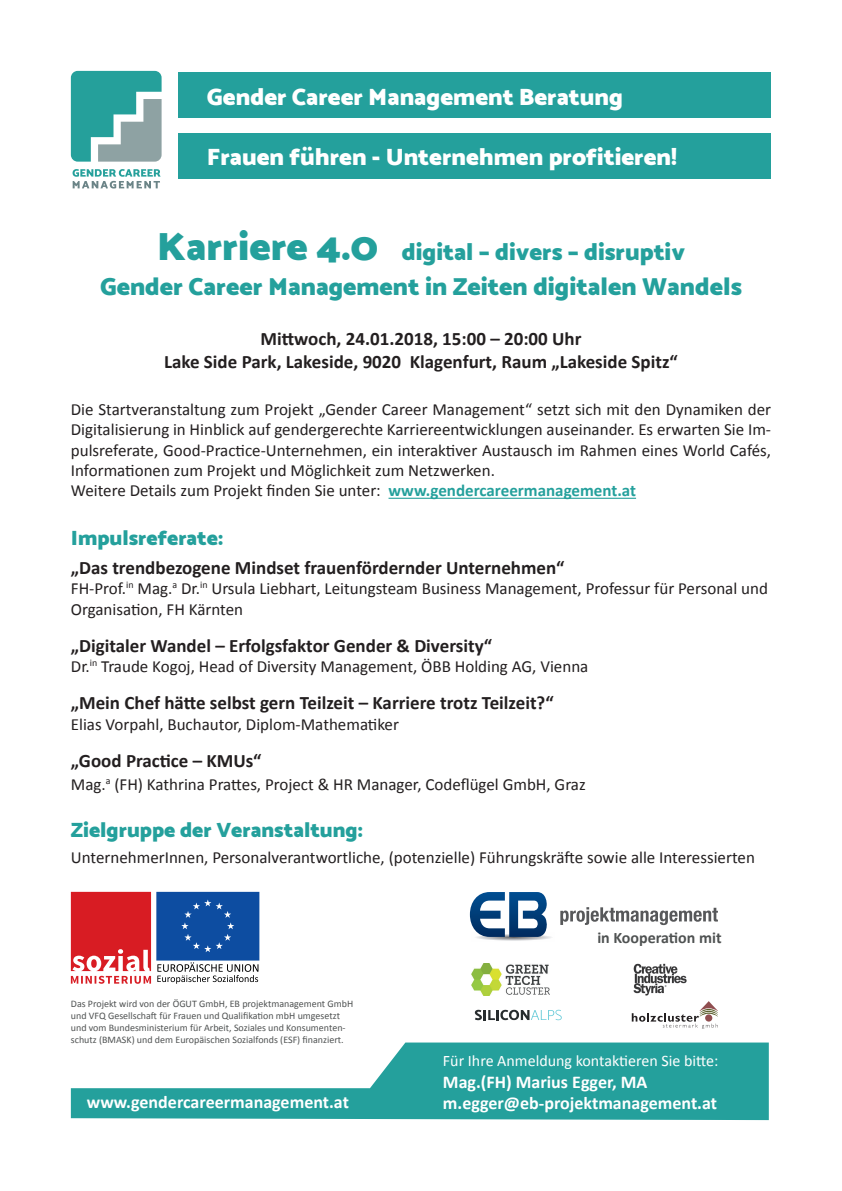
<style>
.page{position:relative;width:842px;height:1191px;background:#fff}
.page>*{position:absolute;margin:0;border:0;box-sizing:border-box;transform-origin:0 0}
.t1{font:900 25px "Catamaran";color:#24a09c}
.t2{font:900 24px "Catamaran";color:#fff}
.t3{font:900 24px "Catamaran";color:#24a09c}
.t4{font:900 21px "Catamaran";color:#24a09c}
.t5{font:700 19px/22.8px "Calibri";color:#231f20;text-align:center}
.t6{font:700 18px/21.6px "Calibri";color:#fff}
.t7{font:17px/20.4px "Calibri";color:#231f20}
.t8{font:16px "Calibri";color:#fff}
.t9{font:700 16px "Calibri";color:#4f5252}
.t10{font:10px/12px "Calibri";color:#4f5252}
.s1{font-size:40px}
.s2{font-weight:700;color:#24a09c}
</style>
<div class="page">
<svg style="left:71px;top:1042px;width:698px;height:78px;fill:#24a09c"></svg>
<hr style="left:388px;top:498px;width:248px;height:1px;background:#24a09c">
<svg style="left:476px;top:936px;width:76px;height:5px"></svg>
<svg style="left:560px;top:907px;width:158px;height:18px"></svg>
<svg style="left:470px;top:892px;width:78px;height:45px"></svg>
<svg style="left:71px;top:892px;width:188px;height:91px"></svg>
<svg style="left:475px;top:1009px;width:87px;height:11px"></svg>
<img style="left:472px;top:964px;width:77px;height:31px">
<img style="left:633px;top:964px;width:54px;height:31px">
<svg style="left:71px;top:71px;width:91px;height:91px;background:#60acaa"></svg>
<svg style="left:73px;top:169px;width:88px;height:19px"></svg>
<div style="left:179px;top:73px;width:592px;height:45px;background:#24a09c"></div>
<div style="left:179px;top:133px;width:592px;height:46px;background:#24a09c"></div>
<svg style="left:632px;top:1001px;width:86px;height:27px"></svg>
<h2 class="t2" style="left:207px;top:82px;width:418px">Gender Career Management Beratung</h2>
<h2 class="t2" style="left:207px;top:143px;width:472px">Frauen führen - Unternehmen profitieren!</h2>
<h2 class="t3" style="left:157px;top:237px;width:530px"><span class="s1">Karriere 4.0</span> digital – divers – disruptiv</h2>
<h1 class="t1" style="left:100px;top:272px;width:643px">Gender Career Management in Zeiten digitalen Wandels</h1>
<p class="t5" style="left:164px;top:327px;width:515px">Mittwoch, 24.01.2018, 15:00 – 20:00 Uhr<br>Lake Side Park, Lakeside, 9020 Klagenfurt, Raum „Lakeside Spitz“</p>
<p class="t7" style="left:71px;top:399px;width:702px">Die Startveranstaltung zum Projekt „Gender Career Management“ setzt sich mit den Dynamiken der Digitalisierung in Hinblick auf gendergerechte Karriereentwicklungen auseinander. Es erwarten Sie Im&shy;pulsreferate, Good-Practice-Unternehmen, ein interaktiver Austausch im Rahmen eines World Cafés, Informationen zum Projekt und Möglichkeit zum Netzwerken.<br>Weitere Details zum Projekt finden Sie unter: <span class="s2">www.gendercareermanagement.at</span></p>
<p class="t4" style="left:71px;top:525px;width:154px">Impulsreferate:</p>
<p class="t5" style="left:71px;top:556px;width:495px">„Das trendbezogene Mindset frauenfördernder Unternehmen“</p>
<p class="t7" style="left:71px;top:578px;width:698px">FH-Prof.<sup>in</sup> Mag.<sup>a</sup> Dr.<sup>in</sup> Ursula Liebhart, Leitungsteam Business Management, Professur für Personal und<br>Organisation, FH Kärnten</p>
<p class="t5" style="left:71px;top:634px;width:423px">„Digitaler Wandel – Erfolgsfaktor Gender &amp; Diversity“</p>
<p class="t7" style="left:71px;top:656px;width:519px">Dr.<sup>in</sup> Traude Kogoj, Head of Diversity Management, ÖBB Holding AG, Vienna</p>
<p class="t5" style="left:71px;top:691px;width:484px">„Mein Chef hätte selbst gern Teilzeit – Karriere trotz Teilzeit?“</p>
<p class="t7" style="left:71px;top:714px;width:330px">Elias Vorpahl, Buchautor, Diplom-Mathematiker</p>
<p class="t5" style="left:71px;top:749px;width:192px">„Good Practice – KMUs“</p>
<p class="t7" style="left:71px;top:774px;width:516px">Mag.<sup>a</sup> (FH) Kathrina Prattes, Project &amp; HR Manager, Codeflügel GmbH, Graz</p>
<p class="t4" style="left:71px;top:817px;width:293px">Zielgruppe der Veranstaltung:</p>
<p class="t7" style="left:71px;top:847px;width:685px">UnternehmerInnen, Personalverantwortliche, (potenzielle) Führungskräfte sowie alle Interessierten</p>
<p class="t10" style="left:71px;top:997px;width:284px">Das Projekt wird von der ÖGUT GmbH, EB projektmanagement GmbH und VFQ Gesellschaft für Frauen und Qualifikation mbH umgesetzt und vom Bundesministerium für Arbeit, Soziales und Konsumenten&shy;schutz (BMASK) und dem Europäischen Sozialfonds (ESF) finanziert.</p>
<p class="t6" style="left:87px;top:1091px;width:264px">www.gendercareermanagement.at</p>
<p class="t9" style="left:597px;top:927px;width:126px">in Kooperation mit</p>
<p class="t8" style="left:443px;top:1050px;width:277px">Für Ihre Anmeldung kontaktieren Sie bitte:</p>
<p class="t6" style="left:443px;top:1071px;width:276px">Mag.(FH) Marius Egger, MA m.egger@eb-projektmanagement.at</p>
</div>
